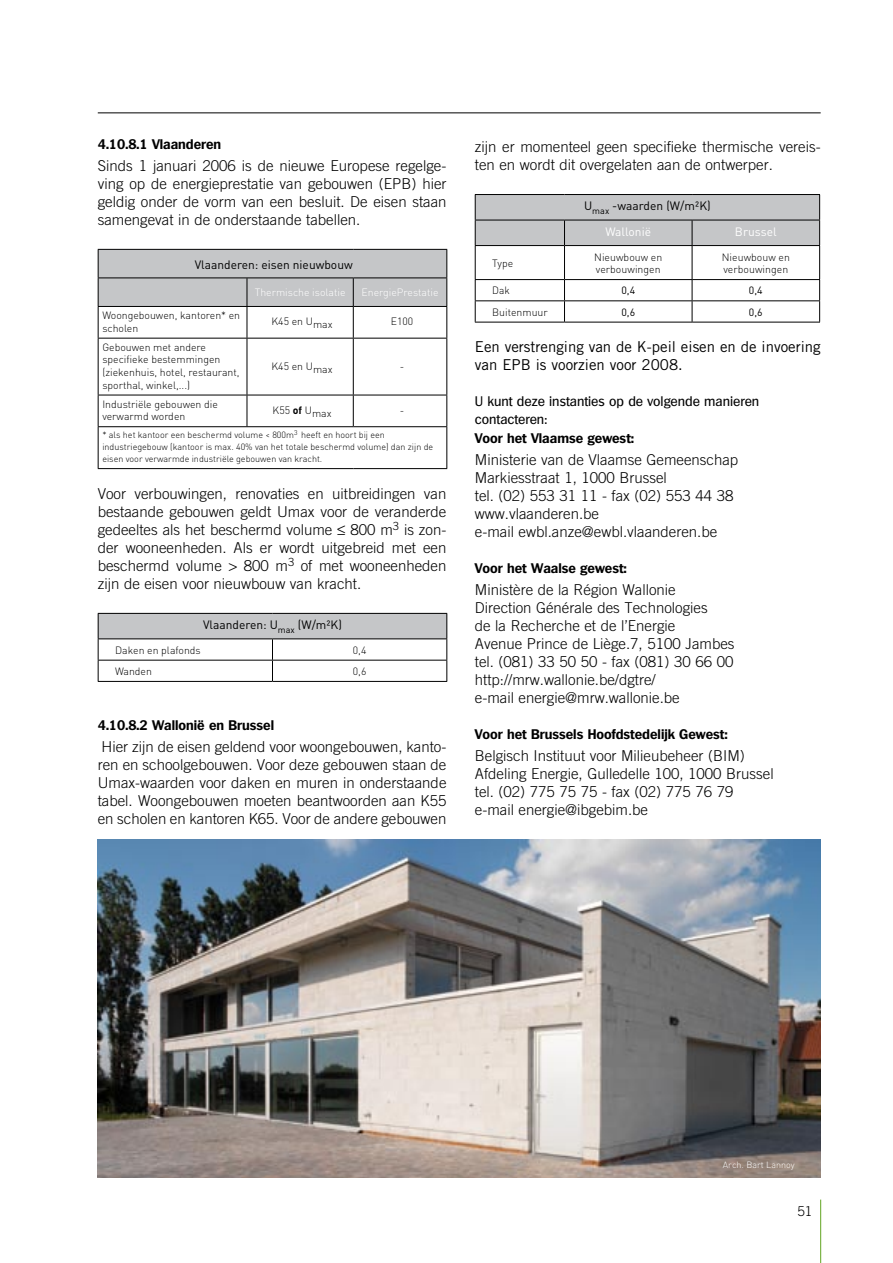
<style>
.page{position:relative;width:893px;height:1263px;background:#fff}
.page>*{position:absolute;margin:0;border:0;box-sizing:border-box;transform-origin:0 0}
.t1{font:300 15px/18px "Trade Gothic LT";color:#000}
.t2{font:15px/18px "Trade Gothic LT";color:#000}
.t3{font:700 13.5px "Plymouth";color:#000}
.t4{font:13.5px/18px "Plymouth";color:#000}
.t5{font:300 13.5px "Trade Gothic";color:#000}
.t6{font:12px/25.5px "DIN";color:#000}
.t7{font:12px "DIN";letter-spacing:.005em;color:#fff}
.t8{font:300 10.5px/12.6px "DIN";color:#000}
.t9{font:300 10.5px "DIN";color:#fff}
.t10{font:10.5px "DIN";color:#000}
.t11{font:300 9px/12px "DIN";color:#000}
.t12{font:300 9px "DIN";color:#fff}
.s1{font-weight:700}
.s2{color:#fff}
</style>
<div class="page">
<hr style="left:98px;top:113px;width:723px;height:1px;background:#000">
<div style="left:98px;top:249px;width:349px;height:57px;background:#c5c6c8"></div>
<hr style="left:98px;top:306px;width:149px;height:1px;background:#000">
<hr style="left:98px;top:307px;width:1px;height:31px;background:#000">
<hr style="left:247px;top:306px;width:106px;height:1px;background:#000">
<hr style="left:247px;top:307px;width:1px;height:31px;background:#000">
<hr style="left:353px;top:306px;width:94px;height:1px;background:#000">
<hr style="left:353px;top:307px;width:1px;height:31px;background:#000">
<hr style="left:446px;top:307px;width:1px;height:31px;background:#000">
<hr style="left:98px;top:338px;width:149px;height:1px;background:#000">
<hr style="left:98px;top:338px;width:1px;height:57px;background:#000">
<hr style="left:247px;top:338px;width:106px;height:1px;background:#000">
<hr style="left:247px;top:338px;width:1px;height:57px;background:#000">
<hr style="left:353px;top:338px;width:94px;height:1px;background:#000">
<hr style="left:353px;top:338px;width:1px;height:57px;background:#000">
<hr style="left:446px;top:338px;width:1px;height:57px;background:#000">
<hr style="left:98px;top:395px;width:149px;height:1px;background:#000">
<hr style="left:98px;top:395px;width:1px;height:31px;background:#000">
<hr style="left:247px;top:395px;width:106px;height:1px;background:#000">
<hr style="left:247px;top:395px;width:1px;height:31px;background:#000">
<hr style="left:353px;top:395px;width:94px;height:1px;background:#000">
<hr style="left:353px;top:395px;width:1px;height:31px;background:#000">
<hr style="left:446px;top:395px;width:1px;height:31px;background:#000">
<hr style="left:98px;top:426px;width:149px;height:1px;background:#000">
<hr style="left:98px;top:427px;width:1px;height:41px;background:#000">
<hr style="left:247px;top:426px;width:106px;height:1px;background:#000">
<hr style="left:353px;top:426px;width:94px;height:1px;background:#000">
<hr style="left:446px;top:427px;width:1px;height:41px;background:#000">
<hr style="left:98px;top:468px;width:149px;height:1px;background:#000">
<hr style="left:247px;top:468px;width:106px;height:1px;background:#000">
<hr style="left:353px;top:468px;width:94px;height:1px;background:#000">
<div style="left:98px;top:613px;width:349px;height:26px;background:#c5c6c8"></div>
<hr style="left:98px;top:613px;width:174px;height:1px;background:#000">
<hr style="left:272px;top:613px;width:175px;height:1px;background:#000">
<hr style="left:98px;top:638px;width:174px;height:1px;background:#000">
<hr style="left:272px;top:638px;width:175px;height:1px;background:#000">
<hr style="left:98px;top:660px;width:174px;height:1px;background:#000">
<svg style="left:98px;top:614px;width:1px;height:67px"></svg>
<hr style="left:272px;top:660px;width:175px;height:1px;background:#000">
<svg style="left:272px;top:639px;width:1px;height:42px"></svg>
<svg style="left:446px;top:614px;width:1px;height:67px"></svg>
<hr style="left:98px;top:681px;width:174px;height:1px;background:#000">
<hr style="left:272px;top:681px;width:175px;height:1px;background:#000">
<hr style="left:820px;top:1199px;width:1px;height:64px;background:#62a422">
<hr style="left:475px;top:194px;width:89px;height:1px;background:#000">
<hr style="left:564px;top:194px;width:128px;height:1px;background:#000">
<hr style="left:692px;top:194px;width:128px;height:1px;background:#000">
<div style="left:475px;top:195px;width:345px;height:50px;background:#c5c6c8"></div>
<hr style="left:475px;top:245px;width:89px;height:1px;background:#000">
<hr style="left:475px;top:246px;width:1px;height:33px;background:#000">
<hr style="left:564px;top:245px;width:128px;height:1px;background:#000">
<hr style="left:564px;top:246px;width:1px;height:33px;background:#000">
<hr style="left:692px;top:245px;width:128px;height:1px;background:#000">
<hr style="left:692px;top:246px;width:1px;height:33px;background:#000">
<hr style="left:819px;top:246px;width:1px;height:33px;background:#000">
<hr style="left:475px;top:279px;width:89px;height:1px;background:#000">
<hr style="left:564px;top:279px;width:128px;height:1px;background:#000">
<hr style="left:692px;top:279px;width:128px;height:1px;background:#000">
<hr style="left:475px;top:300px;width:89px;height:1px;background:#000">
<svg style="left:475px;top:280px;width:1px;height:42px"></svg>
<hr style="left:564px;top:300px;width:128px;height:1px;background:#000">
<svg style="left:564px;top:280px;width:1px;height:42px"></svg>
<hr style="left:692px;top:300px;width:128px;height:1px;background:#000">
<svg style="left:692px;top:280px;width:1px;height:42px"></svg>
<svg style="left:819px;top:280px;width:1px;height:42px"></svg>
<hr style="left:475px;top:322px;width:89px;height:1px;background:#000">
<hr style="left:564px;top:322px;width:128px;height:1px;background:#000">
<hr style="left:692px;top:322px;width:128px;height:1px;background:#000">
<img style="left:98px;top:840px;width:723px;height:338px">
<p class="t3" style="left:98px;top:136px;width:125px">4.10.8.1 Vlaanderen</p>
<p class="t1" style="left:98px;top:156px;width:350px;text-align:justify">Sinds 1 januari 2006 is de nieuwe Europese regelge&shy;ving op de energieprestatie van gebouwen (EPB) hier geldig onder de vorm van een besluit. De eisen staan samengevat in de onderstaande tabellen.</p>
<p class="t6" style="left:195px;top:251px;width:160px">Vlaanderen: eisen nieuwbouw</p>
<p class="t9" style="left:255px;top:286px;width:92px">Thermische isolatie</p>
<p class="t9" style="left:362px;top:286px;width:78px">EnergiePrestatie</p>
<p class="t8" style="left:102px;top:309px;width:139px">Woongebouwen, kantoren* en scholen</p>
<p class="t8" style="left:272px;top:315px;width:63px">K45 en Umax</p>
<p class="t8" style="left:391px;top:315px;width:24px">E100</p>
<p class="t8" style="left:102px;top:341px;width:139px">Gebouwen met andere specifieke bestemmingen (ziekenhuis, hotel, restaurant, sporthal, winkel,...)</p>
<p class="t8" style="left:272px;top:360px;width:63px">K45 en Umax</p>
<p class="t8" style="left:400px;top:360px;width:6px">-</p>
<p class="t8" style="left:102px;top:398px;width:117px">Industriële gebouwen die verwarmd worden</p>
<p class="t8" style="left:273px;top:404px;width:60px">K55 <span class="s1">of</span> Umax</p>
<p class="t8" style="left:400px;top:404px;width:6px">-</p>
<p class="t11" style="left:102px;top:429px;width:332px">* als het kantoor een beschermd volume &lt; 800m<sup>3</sup> heeft en hoort bij een industriegebouw (kantoor is max. 40% van het totale beschermd volume) dan zijn de eisen voor verwarmde industriële gebouwen van kracht.</p>
<p class="t1" style="left:98px;top:484px;width:350px;text-align:justify">Voor verbouwingen, renovaties en uitbreidingen van bestaande gebouwen geldt Umax voor de veranderde gedeeltes als het beschermd volume ≤ 800 m<sup>3</sup> is zon&shy;der wooneenheden. Als er wordt uitgebreid met een beschermd volume &gt; 800 m<sup>3</sup> of met wooneenheden zijn de eisen voor nieuwbouw van kracht.</p>
<p class="t6" style="left:203px;top:612px;width:140px">Vlaanderen: U<sub>max</sub> (W/m²K)</p>
<p class="t8" style="left:115px;top:643px;width:87px">Daken en plafonds</p>
<p class="t8" style="left:353px;top:643px;width:15px">0,4</p>
<p class="t8" style="left:115px;top:665px;width:38px">Wanden</p>
<p class="t8" style="left:353px;top:665px;width:15px">0,6</p>
<p class="t3" style="left:98px;top:717px;width:178px">4.10.8.2 Wallonië en Brussel</p>
<p class="t1" style="left:98px;top:737px;width:350px;text-align:justify">Hier zijn de eisen geldend voor woongebouwen, kanto&shy;ren en schoolgebouwen. Voor deze gebouwen staan de Umax-waarden voor daken en muren in onderstaande tabel. Woongebouwen moeten beantwoorden aan K55 en scholen en kantoren K65. Voor de andere gebouwen</p>
<p class="t1" style="left:475px;top:138px;width:347px">zijn er momenteel geen specifieke thermische vereis&shy;ten en wordt dit overgelaten aan de ontwerper.</p>
<p class="t6" style="left:605px;top:193px;width:107px;text-indent:-21px">U<sub>max</sub> -waarden (W/m²K)<br><span class="s2">Wallonië</span></p>
<p class="t7" style="left:735px;top:224px;width:43px">Brussel</p>
<p class="t8" style="left:492px;top:257px;width:23px">Type</p>
<p class="t8" style="left:594px;top:251px;width:70px;line-height:12px">Nieuwbouw en verbouwingen</p>
<p class="t8" style="left:722px;top:251px;width:70px;line-height:12px">Nieuwbouw en verbouwingen</p>
<p class="t8" style="left:492px;top:284px;width:19px">Dak</p>
<p class="t10" style="left:621px;top:284px;width:15px">0,4</p>
<p class="t10" style="left:749px;top:284px;width:15px">0,4</p>
<p class="t8" style="left:492px;top:305px;width:57px">Buitenmuur</p>
<p class="t10" style="left:621px;top:305px;width:15px">0,6</p>
<p class="t10" style="left:749px;top:305px;width:15px">0,6</p>
<p class="t2" style="left:475px;top:338px;width:347px">Een verstrenging van de K-peil eisen en de invoering van EPB is voorzien voor 2008.</p>
<p class="t4" style="left:475px;top:393px;width:286px">U kunt deze instanties op de volgende manieren contacteren:</p>
<p class="t3" style="left:475px;top:429px;width:161px">Voor het Vlaamse gewest:</p>
<p class="t1" style="left:475px;top:450px;width:265px">Ministerie van de Vlaamse Gemeenschap Markiesstraat 1, 1000 Brussel<br>tel. (02) 553 31 11 - fax (02) 553 44 38 www.vlaanderen.be<br>e-mail ewbl.anze@ewbl.vlaanderen.be</p>
<p class="t3" style="left:475px;top:560px;width:153px">Voor het Waalse gewest:</p>
<p class="t1" style="left:475px;top:580px;width:261px">Ministère de la Région Wallonie Direction Générale des Technologies<br>de la Recherche et de l’Energie<br>Avenue Prince de Liège.7, 5100 Jambes tel. (081) 33 50 50 - fax (081) 30 66 00 http://mrw.wallonie.be/dgtre/<br>e-mail energie@mrw.wallonie.be</p>
<p class="t3" style="left:475px;top:726px;width:254px">Voor het Brussels Hoofdstedelijk Gewest:</p>
<p class="t1" style="left:475px;top:747px;width:300px">Belgisch Instituut voor Milieubeheer (BIM)<br>Afdeling Energie, Gulledelle 100, 1000 Brussel tel. (02) 775 75 75 - fax (02) 775 76 79 e-mail energie@ibgebim.be</p>
<p class="t12" style="left:723px;top:1159px;width:73px">Arch. Bart Lannoy</p>
<p class="t5" style="left:797px;top:1203px;width:17px">51</p>
</div>
